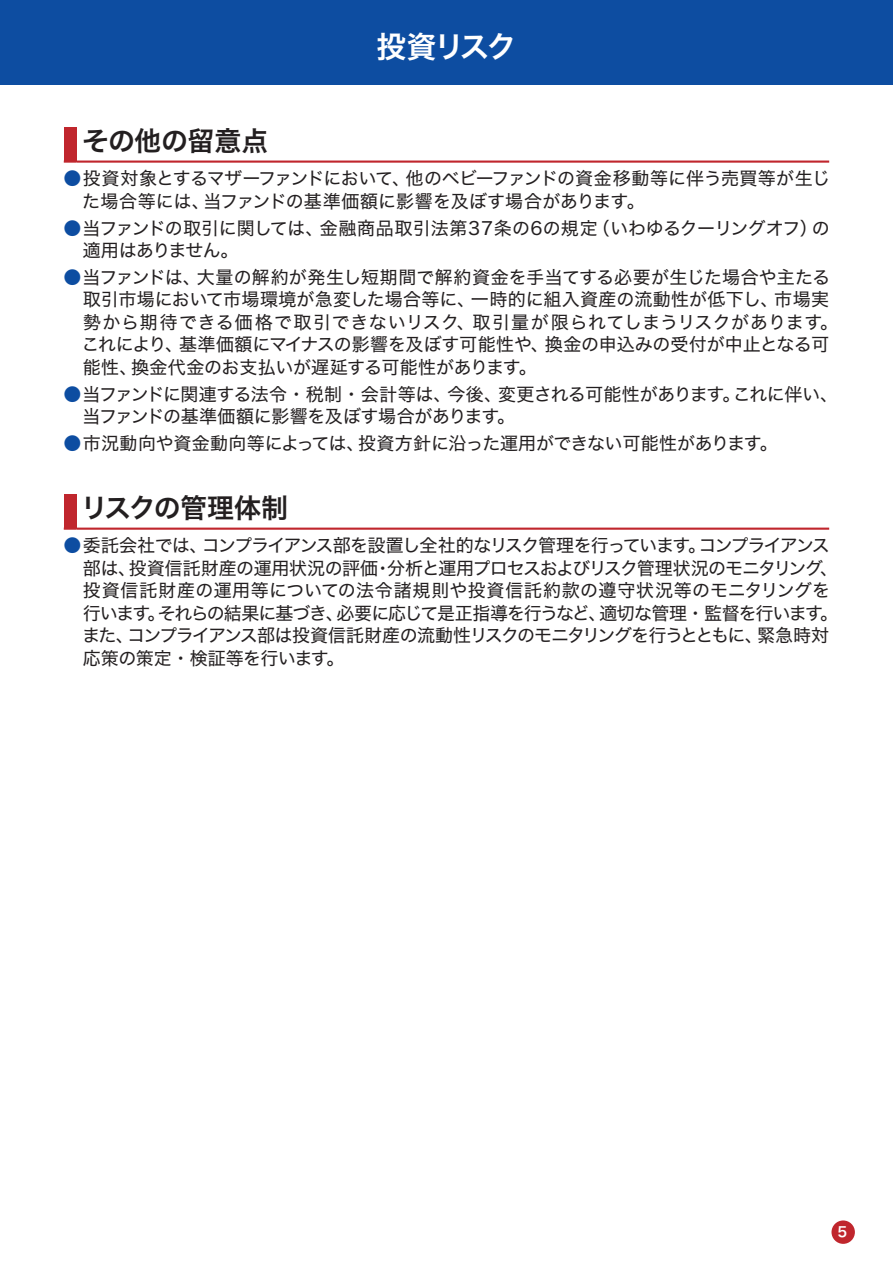
<style>
.page{position:relative;width:893px;height:1263px;background:#fff}
.page>*{position:absolute;margin:0;border:0;box-sizing:border-box;transform-origin:0 0}
.t1{font:30px "Hira Kaku Std N W6";letter-spacing:-.09em;color:#fff}
.t2{font:27px "Hira Kaku Std N W6";letter-spacing:-.02em;color:#231f20}
.t3{font:18px/22.5px "Hira Kaku Std N W4";letter-spacing:-.015em;color:#231f20}
.t4{font:18px/22.5px "Hira Kaku Std N W4";letter-spacing:-.045em;color:#231f20}
.t5{font:18px/22.5px "Hira Kaku Std N W4";letter-spacing:.005em;color:#231f20}
.t6{font:13.8px "Hira Kaku Std N W6";color:#fff}
.s1{font-family:"Hira Kaku Std N W6";color:#0d4da1}
</style>
<div class="page">
<div style="left:831px;top:1220px;width:24px;height:24px;background:#c0262d;border-radius:50%"></div>
<div style="left:0;top:0;width:893px;height:85px;background:#0d4da1"></div>
<div style="left:64px;top:128px;width:13px;height:34px;background:#c0262d"></div>
<svg style="left:64px;top:162px;width:13px;height:1px"></svg>
<hr style="left:77px;top:161px;width:752px;height:2px;background:#c0262d">
<div style="left:64px;top:495px;width:13px;height:34px;background:#c0262d"></div>
<svg style="left:64px;top:529px;width:13px;height:1px"></svg>
<hr style="left:77px;top:528px;width:752px;height:2px;background:#c0262d">
<h1 class="t1" style="left:376px;top:24px;width:142px">投資リスク</h1>
<h2 class="t2" style="left:82px;top:120px;width:188px">その他の留意点</h2>
<p class="t3" style="left:82px;top:167px;width:749px;text-indent:-19px"><span class="s1">●</span>投資対象とするマザーファンドにおいて、他のベビーファンドの資金移動等に伴う売買等が生じた場合等には、当ファンドの基準価額に影響を及ぼす場合があります。</p>
<p class="t3" style="left:83px;top:217px;width:748px;text-indent:-19px"><span class="s1">●</span>当ファンドの取引に関しては、金融商品取引法第37条の6の規定（いわゆるクーリングオフ）の適用はありません。</p>
<p class="t5" style="left:82px;top:266px;width:758px;text-indent:-18px"><span class="s1">●</span>当ファンドは、大量の解約が発生し短期間で解約資金を手当てする必要が生じた場合や主たる取引市場において市場環境が急変した場合等に、一時的に組入資産の流動性が低下し、市場実勢から期待できる価格で取引できないリスク、取引量が限られてしまうリスクがあります。これにより、基準価額にマイナスの影響を及ぼす可能性や、換金の申込みの受付が中止となる可能性、換金代金のお支払いが遅延する可能性があります。</p>
<p class="t3" style="left:82px;top:383px;width:757px;text-indent:-19px"><span class="s1">●</span>当ファンドに関連する法令・税制・会計等は、今後、変更される可能性があります。これに伴い、当ファンドの基準価額に影響を及ぼす場合があります。</p>
<p class="t3" style="left:64px;top:432px;width:716px"><span class="s1">●</span>市況動向や資金動向等によっては、投資方針に沿った運用ができない可能性があります。</p>
<h2 class="t2" style="left:81px;top:487px;width:209px">リスクの管理体制</h2>
<p class="t4" style="left:82px;top:534px;width:758px;text-indent:-18px"><span class="s1">●</span>委託会社では、コンプライアンス部を設置し全社的なリスク管理を行っています。コンプライアンス部は、投資信託財産の運用状況の評価・分析と運用プロセスおよびリスク管理状況のモニタリング、投資信託財産の運用等についての法令諸規則や投資信託約款の遵守状況等のモニタリングを行います。それらの結果に基づき、必要に応じて是正指導を行うなど、適切な管理・監督を行います。また、コンプライアンス部は投資信託財産の流動性リスクのモニタリングを行うとともに、緊急時対応策の策定・検証等を行います。</p>
<p class="t6" style="left:838px;top:1221px;width:11px">5</p>
</div>
